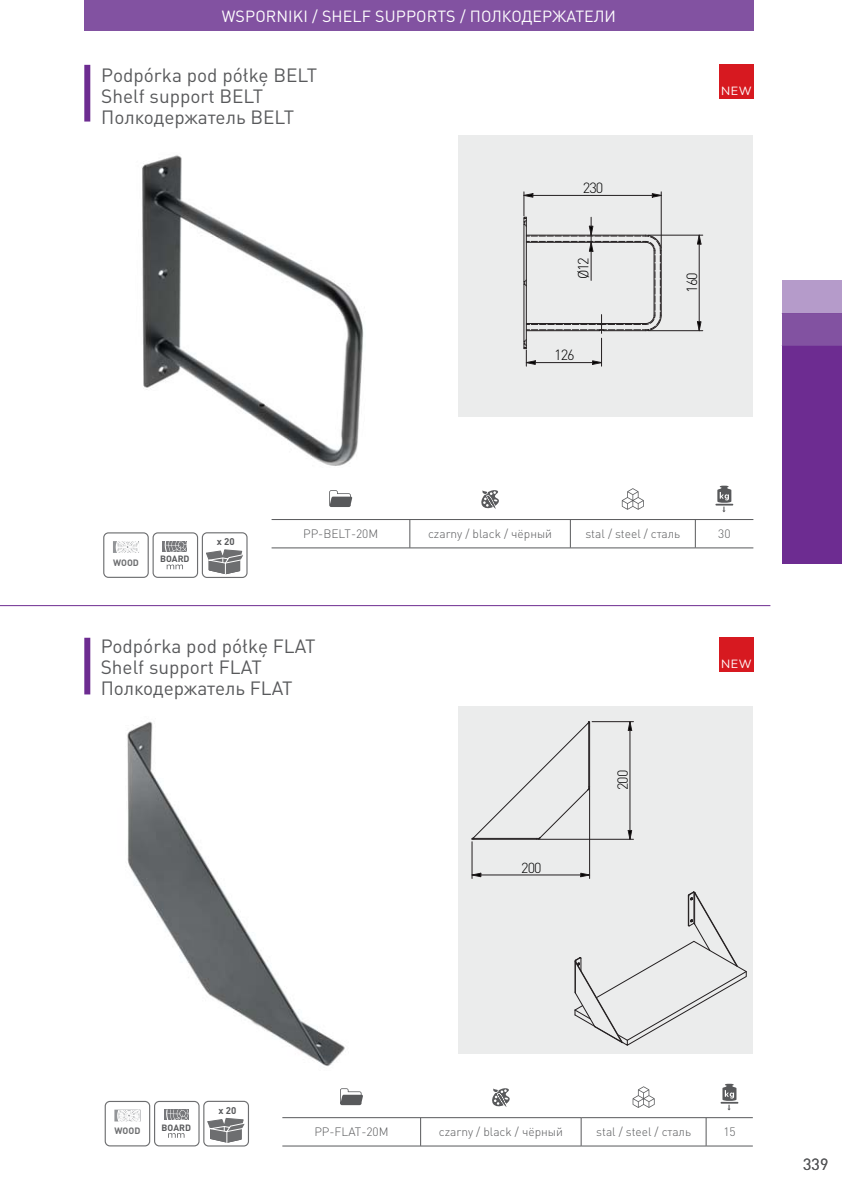
<style>
.page{position:relative;width:842px;height:1191px;background:#fff}
.page>*{position:absolute;margin:0;border:0;box-sizing:border-box;transform-origin:0 0}
.t1{font:19px/21px "DIN Pro";color:#58595b}
.t2{font:16px "DIN Pro";letter-spacing:.01em;color:#fff}
.t3{font:16px "DIN Pro";color:#58595b}
.t4{font:300 14.6px "DIN Pro";letter-spacing:-.075em;color:#000}
.t5{font:300 14.4px "DIN Pro";letter-spacing:-.075em;color:#000}
.t6{font:12.8px "Merel";letter-spacing:.05em;color:#fff}
.t7{font:300 12px "DIN Pro";color:#58595b}
.t8{font:700 9.6px "DIN Pro";color:#58595b}
.t9{font:700 9.2px "DIN Pro";color:#6d6e70}
.t10{font:700 9px "DIN Pro";color:#58595b}
</style>
<div class="page">
<div style="left:84px;top:0;width:669px;height:31px;background:#8252a1"></div>
<div style="left:84px;top:65px;width:6px;height:56px;background:#6d2c91"></div>
<div style="left:84px;top:637px;width:6px;height:57px;background:#6d2c91"></div>
<hr style="left:0;top:605px;width:770px;height:1px;background:#6d2c91">
<div style="left:782px;top:346px;width:60px;height:218px;background:#6d2c91"></div>
<div style="left:782px;top:313px;width:60px;height:33px;background:#8252a1"></div>
<div style="left:782px;top:280px;width:60px;height:33px;background:#b59bca"></div>
<div style="left:458px;top:135px;width:295px;height:282px;background:#ebecec"></div>
<img style="left:142px;top:155px;width:222px;height:311px">
<svg style="left:697px;top:234px;width:4px;height:10px"></svg>
<svg style="left:697px;top:321px;width:4px;height:11px"></svg>
<hr style="left:699px;top:244px;width:1px;height:78px;background:#231f20">
<hr style="left:648px;top:330px;width:55px;height:1px;background:#231f20">
<hr style="left:648px;top:235px;width:55px;height:1px;background:#231f20">
<svg style="left:523px;top:192px;width:140px;height:174px"></svg>
<svg style="left:113px;top:541px;width:26px;height:12px"></svg>
<div style="left:103px;top:532px;width:46px;height:46px;border:1px solid #6d6e70;border-radius:5px"></div>
<div style="left:153px;top:532px;width:45px;height:46px;border:1px solid #6d6e70;border-radius:5px"></div>
<svg style="left:167px;top:564px;width:16px;height:5px"></svg>
<div style="left:162px;top:541px;width:25px;height:10px;background:#77787b"></div>
<svg style="left:163px;top:541px;width:24px;height:11px"></svg>
<div style="left:202px;top:532px;width:46px;height:46px;border:1px solid #6d6e70;border-radius:5px"></div>
<svg style="left:206px;top:549px;width:37px;height:26px"></svg>
<div style="left:458px;top:706px;width:295px;height:347px;background:#ebecec"></div>
<svg style="left:471px;top:721px;width:119px;height:119px"></svg>
<svg style="left:471px;top:872px;width:10px;height:5px"></svg>
<svg style="left:580px;top:872px;width:11px;height:5px"></svg>
<hr style="left:481px;top:874px;width:100px;height:1px;background:#231f20">
<hr style="left:472px;top:841px;width:1px;height:37px;background:#231f20">
<hr style="left:589px;top:788px;width:1px;height:90px;background:#231f20">
<svg style="left:628px;top:722px;width:4px;height:8px"></svg>
<svg style="left:628px;top:830px;width:4px;height:10px"></svg>
<hr style="left:630px;top:730px;width:1px;height:100px;background:#231f20">
<hr style="left:592px;top:721px;width:41px;height:1px;background:#231f20">
<hr style="left:539px;top:838px;width:94px;height:1px;background:#231f20">
<img style="left:127px;top:721px;width:218px;height:346px">
<svg style="left:574px;top:891px;width:173px;height:154px"></svg>
<div style="left:114px;top:1109px;width:26px;height:12px;border:2px solid #939598"></div>
<svg style="left:115px;top:1109px;width:25px;height:12px"></svg>
<div style="left:105px;top:1100px;width:45px;height:46px;border:1px solid #6d6e70;border-radius:5px"></div>
<div style="left:154px;top:1100px;width:46px;height:46px;border:1px solid #6d6e70;border-radius:5px"></div>
<svg style="left:168px;top:1133px;width:16px;height:4px"></svg>
<svg style="left:164px;top:1109px;width:25px;height:11px"></svg>
<div style="left:203px;top:1100px;width:46px;height:46px;border:1px solid #6d6e70;border-radius:5px"></div>
<svg style="left:207px;top:1118px;width:38px;height:25px"></svg>
<div style="left:719px;top:65px;width:34px;height:34px;background:#d71920"></div>
<div style="left:719px;top:637px;width:34px;height:34px;background:#d71920"></div>
<svg style="left:409px;top:520px;width:1px;height:27px"></svg>
<hr style="left:272px;top:547px;width:423px;height:1px;background:#58595b">
<svg style="left:570px;top:520px;width:1px;height:27px"></svg>
<hr style="left:272px;top:519px;width:481px;height:1px;background:#58595b">
<svg style="left:695px;top:520px;width:1px;height:27px"></svg>
<hr style="left:695px;top:547px;width:58px;height:1px;background:#58595b">
<svg style="left:329px;top:490px;width:23px;height:17px"></svg>
<svg style="left:481px;top:490px;width:18px;height:19px"></svg>
<svg style="left:622px;top:488px;width:22px;height:22px"></svg>
<svg style="left:715px;top:485px;width:18px;height:27px"></svg>
<svg style="left:420px;top:1118px;width:1px;height:27px"></svg>
<hr style="left:282px;top:1145px;width:299px;height:1px;background:#58595b">
<hr style="left:581px;top:1145px;width:125px;height:1px;background:#58595b">
<svg style="left:581px;top:1118px;width:1px;height:27px"></svg>
<hr style="left:282px;top:1117px;width:299px;height:1px;background:#58595b">
<hr style="left:581px;top:1117px;width:172px;height:1px;background:#58595b">
<svg style="left:706px;top:1117px;width:1px;height:28px"></svg>
<hr style="left:706px;top:1145px;width:47px;height:1px;background:#58595b">
<svg style="left:340px;top:1088px;width:23px;height:17px"></svg>
<svg style="left:492px;top:1088px;width:18px;height:19px"></svg>
<svg style="left:633px;top:1086px;width:22px;height:21px"></svg>
<svg style="left:720px;top:1083px;width:18px;height:27px"></svg>
<p class="t2" style="left:222px;top:10px;width:396px">WSPORNIKI / SHELF SUPPORTS / ПОЛКОДЕРЖАТЕЛИ</p>
<p class="t1" style="left:101px;top:67px;width:217px">Podpórka pod półkę BELT<br>Shelf support BELT<br>Полкодержатель BELT</p>
<p class="t4" style="left:583px;top:179px;width:22px">230</p>
<p class="t4" style="left:575px;top:279px;width:24px;rotate:-90deg">Ø12</p>
<p class="t4" style="left:554px;top:347px;width:22px">126</p>
<p class="t6" style="left:721px;top:83px;width:32px">NEW</p>
<p class="t4" style="left:683px;top:293px;width:22px;rotate:-90deg">160</p>
<p class="t10" style="left:160px;top:555px;width:31px">BOARD</p>
<p class="t9" style="left:113px;top:559px;width:27px">WOOD</p>
<p class="t9" style="left:162px;top:559px;width:27px">WOOD</p>
<p class="t8" style="left:217px;top:538px;width:19px">x 20</p>
<p class="t7" style="left:303px;top:527px;width:77px">PP-BELT-20M</p>
<p class="t7" style="left:428px;top:527px;width:126px">czarny / black / чёрный</p>
<p class="t7" style="left:585px;top:527px;width:96px">stal / steel / сталь</p>
<p class="t7" style="left:718px;top:527px;width:14px">30</p>
<p class="t1" style="left:101px;top:638px;width:216px">Podpórka pod półkę FLAT<br>Shelf support FLAT<br>Полкодержатель FLAT</p>
<p class="t5" style="left:521px;top:859px;width:22px">200</p>
<p class="t5" style="left:614px;top:790px;width:22px;rotate:-90deg">200</p>
<p class="t6" style="left:721px;top:656px;width:32px">NEW</p>
<p class="t10" style="left:162px;top:1123px;width:31px">BOARD</p>
<p class="t9" style="left:114px;top:1127px;width:27px">WOOD</p>
<p class="t9" style="left:164px;top:1127px;width:27px">WOOD</p>
<p class="t8" style="left:218px;top:1106px;width:19px">x 20</p>
<p class="t7" style="left:314px;top:1125px;width:76px">PP-FLAT-20M</p>
<p class="t7" style="left:439px;top:1125px;width:126px">czarny / black / чёрный</p>
<p class="t7" style="left:596px;top:1125px;width:96px">stal / steel / сталь</p>
<p class="t7" style="left:723px;top:1125px;width:14px">15</p>
<p class="t3" style="left:803px;top:1158px;width:27px">339</p>
</div>
